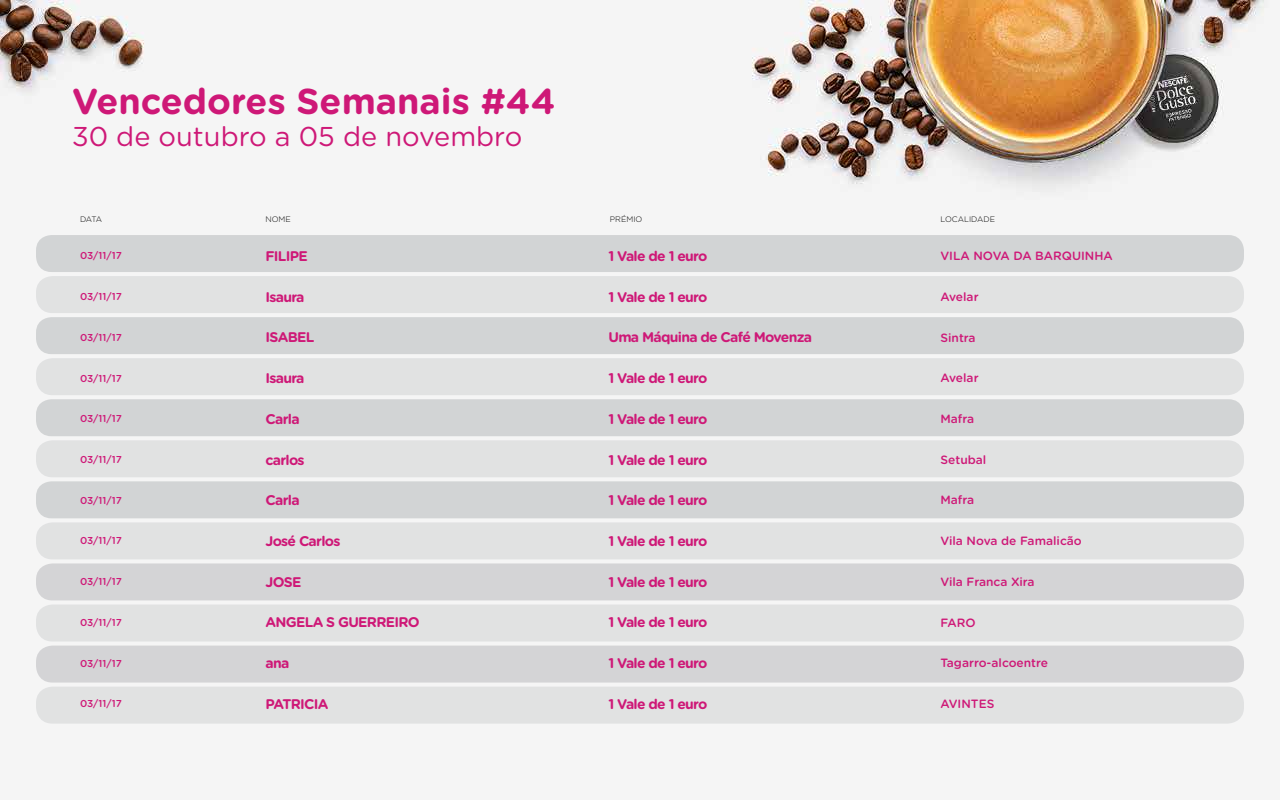
<style>
.page{position:relative;width:1280px;height:800px;background:#fff}
.page>*{position:absolute;margin:0;border:0;box-sizing:border-box;transform-origin:0 0}
.t1{font:700 36px "Gotham Rounded";color:#ce1877}
.t2{font:27.2px "Gotham Rounded";color:#ce1877}
.t3{font:700 14px "Gotham Rounded";letter-spacing:-.05em;color:#ce1877}
.t4{font:500 12px "Gotham Rounded";color:#ce1877}
.t5{font:500 10px "Gotham Rounded";color:#ce1877}
.t6{font:300 8px "Gotham Rounded";color:#000}
</style>
<div class="page">
<img style="left:0;top:0;width:1270px;height:724px">
<div style="left:36px;top:235px;width:1208px;height:37px;background:#d1d3d4;border-radius:16px"></div>
<div style="left:36px;top:399px;width:1208px;height:37px;background:#d1d3d4;border-radius:16px"></div>
<div style="left:36px;top:317px;width:1208px;height:37px;background:#d1d3d4;border-radius:16px"></div>
<div style="left:36px;top:481px;width:1208px;height:37px;background:#d1d3d4;border-radius:16px"></div>
<div style="left:36px;top:276px;width:1208px;height:37px;background:#e0e1e2;border-radius:16px"></div>
<div style="left:36px;top:440px;width:1208px;height:37px;background:#e0e1e2;border-radius:16px"></div>
<div style="left:36px;top:358px;width:1208px;height:37px;background:#e0e1e2;border-radius:16px"></div>
<div style="left:36px;top:522px;width:1208px;height:37px;background:#e0e1e2;border-radius:16px"></div>
<div style="left:36px;top:563px;width:1208px;height:37px;background:#d3d3d5;border-radius:16px"></div>
<div style="left:36px;top:605px;width:1208px;height:37px;background:#e0e1e2;border-radius:16px"></div>
<div style="left:36px;top:646px;width:1208px;height:37px;background:#d3d3d5;border-radius:16px"></div>
<div style="left:36px;top:687px;width:1208px;height:37px;background:#e0e1e2;border-radius:16px"></div>
<h1 class="t1" style="left:72px;top:75px;width:485px">Vencedores Semanais #44</h1>
<h2 class="t2" style="left:72px;top:118px;width:452px">30 de outubro a 05 de novembro</h2>
<p class="t6" style="left:80px;top:214px;width:24px">DATA</p>
<p class="t6" style="left:265px;top:214px;width:27px">NOME</p>
<p class="t6" style="left:610px;top:214px;width:34px">PRÉMIO</p>
<p class="t6" style="left:940px;top:214px;width:56px">LOCALIDADE</p>
<p class="t5" style="left:80px;top:249px;width:43px">03/11/17</p>
<p class="t3" style="left:266px;top:246px;width:44px">FILIPE</p>
<p class="t3" style="left:608px;top:246px;width:101px">1 Vale de 1 euro</p>
<p class="t4" style="left:940px;top:247px;width:174px">VILA NOVA DA BARQUINHA</p>
<p class="t5" style="left:80px;top:289px;width:43px">03/11/17</p>
<p class="t3" style="left:266px;top:286px;width:41px">Isaura</p>
<p class="t3" style="left:608px;top:286px;width:101px">1 Vale de 1 euro</p>
<p class="t4" style="left:940px;top:288px;width:40px">Avelar</p>
<p class="t5" style="left:80px;top:330px;width:43px">03/11/17</p>
<p class="t3" style="left:266px;top:327px;width:50px">ISABEL</p>
<p class="t3" style="left:608px;top:327px;width:205px">Uma Máquina de Café Movenza</p>
<p class="t4" style="left:940px;top:329px;width:37px">Sintra</p>
<p class="t5" style="left:80px;top:371px;width:43px">03/11/17</p>
<p class="t3" style="left:266px;top:368px;width:41px">Isaura</p>
<p class="t3" style="left:608px;top:368px;width:101px">1 Vale de 1 euro</p>
<p class="t4" style="left:940px;top:369px;width:40px">Avelar</p>
<p class="t5" style="left:80px;top:412px;width:43px">03/11/17</p>
<p class="t3" style="left:266px;top:409px;width:36px">Carla</p>
<p class="t3" style="left:608px;top:409px;width:101px">1 Vale de 1 euro</p>
<p class="t4" style="left:940px;top:410px;width:35px">Mafra</p>
<p class="t5" style="left:80px;top:452px;width:43px">03/11/17</p>
<p class="t3" style="left:266px;top:449px;width:41px">carlos</p>
<p class="t3" style="left:608px;top:449px;width:101px">1 Vale de 1 euro</p>
<p class="t4" style="left:940px;top:451px;width:47px">Setubal</p>
<p class="t5" style="left:80px;top:493px;width:43px">03/11/17</p>
<p class="t3" style="left:266px;top:490px;width:36px">Carla</p>
<p class="t3" style="left:608px;top:490px;width:101px">1 Vale de 1 euro</p>
<p class="t4" style="left:940px;top:492px;width:35px">Mafra</p>
<p class="t5" style="left:80px;top:534px;width:43px">03/11/17</p>
<p class="t3" style="left:266px;top:531px;width:77px">José Carlos</p>
<p class="t3" style="left:608px;top:531px;width:101px">1 Vale de 1 euro</p>
<p class="t4" style="left:940px;top:532px;width:143px">Vila Nova de Famalicão</p>
<p class="t5" style="left:80px;top:574px;width:43px">03/11/17</p>
<p class="t3" style="left:266px;top:571px;width:37px">JOSE</p>
<p class="t3" style="left:608px;top:571px;width:101px">1 Vale de 1 euro</p>
<p class="t4" style="left:940px;top:573px;width:96px">Vila Franca Xira</p>
<p class="t5" style="left:80px;top:615px;width:43px">03/11/17</p>
<p class="t3" style="left:266px;top:612px;width:156px">ANGELA S GUERREIRO</p>
<p class="t3" style="left:608px;top:612px;width:101px">1 Vale de 1 euro</p>
<p class="t4" style="left:940px;top:614px;width:37px">FARO</p>
<p class="t5" style="left:80px;top:656px;width:43px">03/11/17</p>
<p class="t3" style="left:266px;top:653px;width:25px">ana</p>
<p class="t3" style="left:608px;top:653px;width:101px">1 Vale de 1 euro</p>
<p class="t4" style="left:940px;top:655px;width:109px">Tagarro-alcoentre</p>
<p class="t5" style="left:80px;top:697px;width:43px">03/11/17</p>
<p class="t3" style="left:266px;top:694px;width:65px">PATRICIA</p>
<p class="t3" style="left:608px;top:694px;width:101px">1 Vale de 1 euro</p>
<p class="t4" style="left:940px;top:695px;width:55px">AVINTES</p>
</div>
